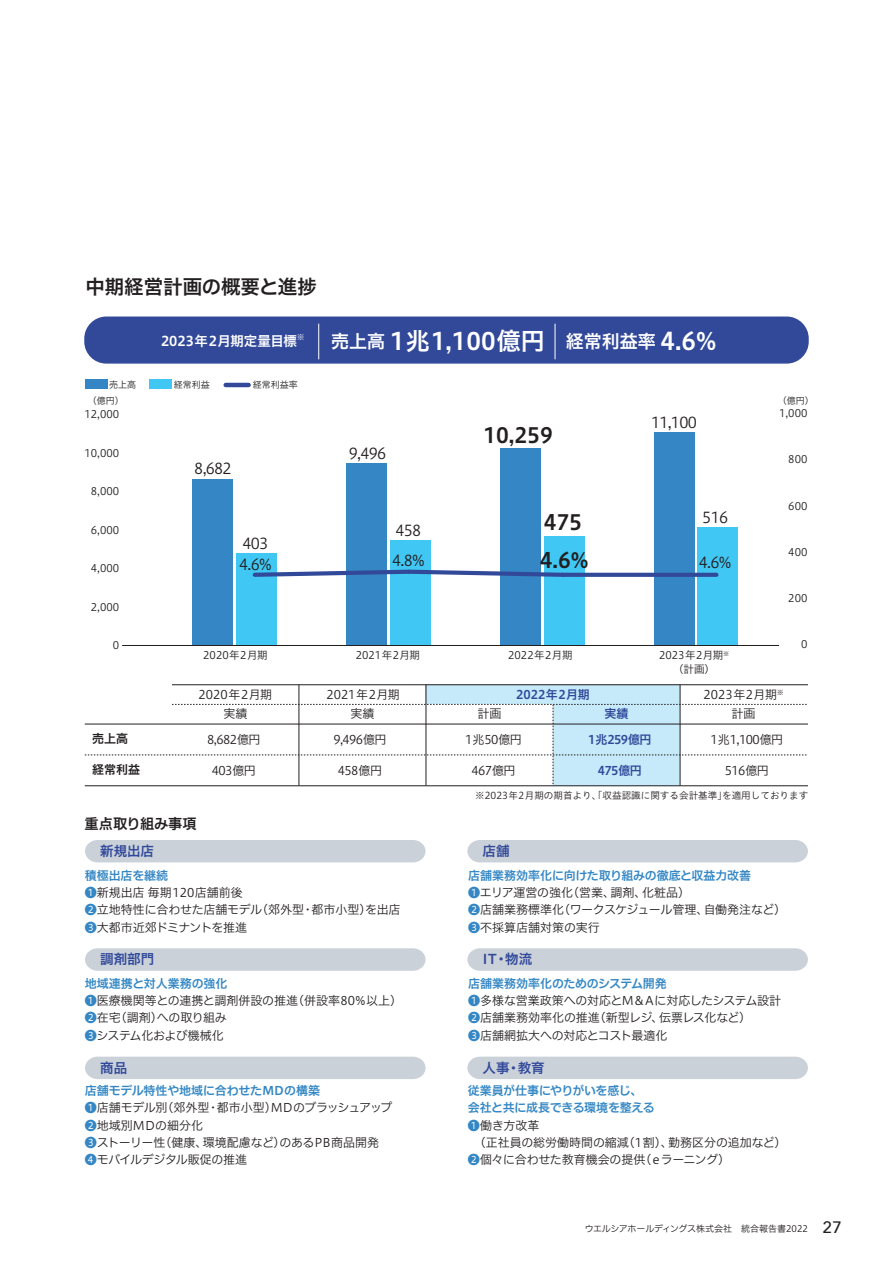
<style>
.page{position:relative;width:893px;height:1263px;background:#fff}
.page>*{position:absolute;margin:0;border:0;box-sizing:border-box;transform-origin:0 0}
.t1{font:21px "Hiragino UD Sans F Std N W6 90 msp RKSJ H";color:#231f20}
.t2{font:19.5px "Hiragino UD Sans F Std N W6 90 msp RKSJ H";color:#231f20}
.t3{font:15px "Hiragino UD Sans F Std N W3 90 msp RKSJ H";letter-spacing:-.05em;color:#231f20}
.t4{font:14.25px "Hiragino UD Sans F Std N W6 90 msp RKSJ H";letter-spacing:-.015em;color:#231f20}
.t5{font:13.5px "Hiragino UD Sans F Std N W6 90 msp RKSJ H";color:#fff}
.t6{font:13.5px "Hiragino UD Sans F Std N W6 90 msp RKSJ H";color:#32499a}
.t7{font:12px/17.2px "Hiragino UD Sans F Std N W3 90 msp RKSJ H";letter-spacing:-.01em;color:#231f20}
.t8{font:12px/17.2px "Hiragino UD Sans F Std N W6 90 msp RKSJ H";letter-spacing:-.02em;color:#3487c4}
.t9{font:12px "Hiragino UD Sans F Std N W6 90 msp RKSJ H";color:#32499a}
.t10{font:12px "Hiragino UD Sans F Std N W6 90 msp RKSJ H";color:#3487c4}
.t11{font:12px "Hiragino UD Sans F Std N W6 90 msp RKSJ H";letter-spacing:-.025em;color:#32499a}
.t12{font:12px "Hiragino UD Sans F Std N W6 90 msp RKSJ H";color:#231f20}
.t13{font:10.5px/13.5px "Hiragino UD Sans F Std N W3 90 msp RKSJ H";color:#231f20;text-align:center}
.t14{font:9.6px "Hiragino UD Sans Std N W3 90 msp RKSJ H";color:#231f20}
.t15{font:9px "Hiragino UD Sans F Std N W3 90 msp RKSJ H";color:#231f20}
.s1{font-size:18px}
.s2{font-size:24px}
.s3{color:#3487c4}
.s4{font-family:"Avenir Next";font-weight:500;font-size:16.5px}
</style>
<div class="page">
<div style="left:193px;top:479px;width:40px;height:166px;background:#3487c4"></div>
<div style="left:347px;top:463px;width:40px;height:182px;background:#3487c4"></div>
<div style="left:501px;top:448px;width:40px;height:197px;background:#3487c4"></div>
<div style="left:654px;top:432px;width:41px;height:213px;background:#3487c4"></div>
<div style="left:236px;top:553px;width:40px;height:92px;background:#40c7f4"></div>
<div style="left:390px;top:540px;width:40px;height:105px;background:#40c7f4"></div>
<div style="left:544px;top:536px;width:40px;height:109px;background:#40c7f4"></div>
<div style="left:698px;top:527px;width:40px;height:118px;background:#40c7f4"></div>
<svg style="left:252px;top:567px;width:315px;height:12px"></svg>
<svg style="left:562px;top:573px;width:154px;height:4px"></svg>
<div style="left:426px;top:685px;width:254px;height:19px;background:#c6eafa"></div>
<hr style="left:172px;top:685px;width:636px;height:1px;background:#231f20">
<hr style="left:85px;top:786px;width:723px;height:1px;background:#231f20">
<hr style="left:680px;top:685px;width:1px;height:101px;background:#231f20">
<svg style="left:85px;top:704px;width:723px;height:82px"></svg>
<hr style="left:426px;top:685px;width:1px;height:101px;background:#231f20">
<hr style="left:299px;top:685px;width:1px;height:101px;background:#231f20">
<div style="left:85px;top:380px;width:23px;height:9px;background:#3487c4"></div>
<div style="left:149px;top:380px;width:23px;height:9px;background:#40c7f4"></div>
<hr style="left:226px;top:383px;width:23px;height:4px;background:#32499a">
<hr style="left:122px;top:645px;width:657px;height:1px;background:#231f20">
<div style="left:85px;top:317px;width:723px;height:46px;background:#32499a;border-radius:21px"></div>
<div style="left:84px;top:317px;width:725px;height:47px;border:2px solid #32499a;border-radius:21px"></div>
<hr style="left:318px;top:324px;width:1px;height:35px;background:#fff">
<hr style="left:555px;top:324px;width:1px;height:35px;background:#fff">
<div style="left:85px;top:840px;width:340px;height:22px;background:#cad1d9"></div>
<svg style="left:85px;top:948px;width:340px;height:23px;background:#cbd2da"></svg>
<div style="left:85px;top:1057px;width:340px;height:22px;background:#cad1d9"></div>
<div style="left:467px;top:840px;width:341px;height:22px;background:#cad1d9"></div>
<svg style="left:467px;top:948px;width:341px;height:23px;background:#ccd2da"></svg>
<div style="left:467px;top:1057px;width:341px;height:22px;background:#cad1d9"></div>
<h2 class="t2" style="left:85px;top:279px;width:233px">中期経営計画の概要と進捗</h2>
<p class="t5" style="left:161px;top:336px;width:557px">2023年2月期定量目標<sup>※</sup>　　<span class="s1">売上高</span> <span class="s2">1兆1,100億円</span> <span class="s1">経常利益率</span> <span class="s2">4.6%</span></p>
<p class="t15" style="left:109px;top:381px;width:28px">売上高</p>
<p class="t15" style="left:174px;top:381px;width:37px">経常利益</p>
<p class="t15" style="left:253px;top:381px;width:46px">経常利益率</p>
<p class="t15" style="left:88px;top:398px;width:37px">（億円）</p>
<p class="t15" style="left:778px;top:398px;width:37px">（億円）</p>
<p class="t13" style="left:84px;top:409px;width:36px">12,000</p>
<p class="t13" style="left:84px;top:448px;width:36px">10,000</p>
<p class="t13" style="left:91px;top:486px;width:30px">8,000</p>
<p class="t13" style="left:91px;top:524px;width:30px">6,000</p>
<p class="t13" style="left:91px;top:563px;width:30px">4,000</p>
<p class="t13" style="left:91px;top:601px;width:30px">2,000</p>
<p class="t13" style="left:113px;top:640px;width:8px">0</p>
<p class="t12" style="left:92px;top:734px;width:37px">売上高</p>
<p class="t12" style="left:92px;top:765px;width:49px">経常利益</p>
<p class="t3" style="left:194px;top:463px;width:39px">8,682</p>
<p class="t3" style="left:349px;top:447px;width:39px">9,496</p>
<h1 class="t1" style="left:483px;top:427px;width:71px">10,259</h1>
<p class="t3" style="left:651px;top:416px;width:47px">11,100</p>
<p class="t3" style="left:242px;top:538px;width:27px">403</p>
<p class="t3" style="left:395px;top:525px;width:27px">458</p>
<h1 class="t1" style="left:544px;top:514px;width:40px">475</h1>
<p class="t3" style="left:702px;top:511px;width:27px">516</p>
<p class="t3" style="left:239px;top:558px;width:34px">4.6%</p>
<p class="t3" style="left:392px;top:555px;width:34px">4.8%</p>
<h1 class="t1" style="left:540px;top:552px;width:50px">4.6%</h1>
<p class="t3" style="left:699px;top:557px;width:34px">4.6%</p>
<p class="t13" style="left:203px;top:650px;width:66px">2020年2月期</p>
<p class="t13" style="left:356px;top:650px;width:66px">2021年2月期</p>
<p class="t13" style="left:508px;top:650px;width:66px">2022年2月期</p>
<p class="t13" style="left:659px;top:650px;width:72px">2023年2月期<sup>※</sup>（計画）</p>
<p class="t13" style="left:779px;top:408px;width:30px">1,000</p>
<p class="t13" style="left:788px;top:454px;width:21px">800</p>
<p class="t13" style="left:788px;top:500px;width:21px">600</p>
<p class="t13" style="left:788px;top:546px;width:21px">400</p>
<p class="t13" style="left:788px;top:592px;width:21px">200</p>
<p class="t13" style="left:801px;top:639px;width:8px">0</p>
<p class="t7" style="left:199px;top:687px;width:75px;line-height:18.8px;text-align:center">2020年2月期実績</p>
<p class="t7" style="left:207px;top:733px;width:55px">8,682億円</p>
<p class="t7" style="left:212px;top:764px;width:46px">403億円</p>
<p class="t7" style="left:326px;top:688px;width:75px">2021年2月期</p>
<p class="t9" style="left:516px;top:690px;width:75px">2022年2月期</p>
<p class="t7" style="left:703px;top:688px;width:82px">2023年2月期<sup>※</sup></p>
<p class="t7" style="left:350px;top:707px;width:25px">実績</p>
<p class="t7" style="left:477px;top:707px;width:25px">計画</p>
<p class="t9" style="left:604px;top:709px;width:25px">実績</p>
<p class="t7" style="left:731px;top:707px;width:25px">計画</p>
<p class="t7" style="left:333px;top:733px;width:55px">9,496億円</p>
<p class="t7" style="left:338px;top:764px;width:46px">458億円</p>
<p class="t7" style="left:465px;top:733px;width:58px">1兆50億円</p>
<p class="t7" style="left:471px;top:764px;width:46px">467億円</p>
<p class="t11" style="left:588px;top:735px;width:65px">1兆259億円</p>
<p class="t9" style="left:598px;top:766px;width:46px">475億円</p>
<p class="t7" style="left:711px;top:733px;width:74px">1兆1,100億円</p>
<p class="t7" style="left:725px;top:764px;width:46px">516億円</p>
<p class="t14" style="left:475px;top:792px;width:335px">※2023年2月期の期首より、「収益認識に関する会計基準」を適用しております</p>
<p class="t4" style="left:85px;top:818px;width:114px">重点取り組み事項</p>
<p class="t6" style="left:100px;top:846px;width:55px">新規出店</p>
<p class="t8" style="left:85px;top:868px;width:85px">積極出店を継続</p>
<p class="t7" style="left:85px;top:886px;width:317px"><span class="s3">❶</span>新規出店 毎期120店舗前後<br><span class="s3">❷</span>立地特性に合わせた店舗モデル（郊外型・都市小型）を出店<br><span class="s3">❸</span>大都市近郊ドミナントを推進</p>
<p class="t6" style="left:100px;top:954px;width:55px">調剤部門</p>
<p class="t10" style="left:85px;top:979px;width:144px">地域連携と対人業務の強化</p>
<p class="t7" style="left:85px;top:994px;width:319px"><span class="s3">❶</span>医療機関等との連携と調剤併設の推進（併設率80％以上）<br><span class="s3">❷</span>在宅（調剤）への取り組み<br><span class="s3">❸</span>システム化および機械化</p>
<p class="t6" style="left:100px;top:1063px;width:28px">商品</p>
<p class="t8" style="left:85px;top:1084px;width:236px">店舗モデル特性や地域に合わせたMDの構築</p>
<p class="t7" style="left:85px;top:1101px;width:309px"><span class="s3">❶</span>店舗モデル別（郊外型・都市小型）ＭＤのブラッシュアップ<br><span class="s3">❷</span>地域別ＭＤの細分化<br><span class="s3">❸</span>ストーリー性（健康、環境配慮など）のあるPB商品開発<br><span class="s3">❹</span>モバイルデジタル販促の推進</p>
<p class="t6" style="left:483px;top:846px;width:28px">店舗</p>
<p class="t8" style="left:468px;top:868px;width:284px">店舗業務効率化に向けた取り組みの徹底と収益力改善</p>
<p class="t7" style="left:468px;top:886px;width:319px"><span class="s3">❶</span>エリア運営の強化（営業、調剤、化粧品）<br><span class="s3">❷</span>店舗業務標準化（ワークスケジュール管理、自働発注など）<br><span class="s3">❸</span>不採算店舗対策の実行</p>
<p class="t6" style="left:483px;top:954px;width:51px">IT・物流</p>
<p class="t8" style="left:468px;top:976px;width:200px">店舗業務効率化のためのシステム開発</p>
<p class="t7" style="left:468px;top:994px;width:315px"><span class="s3">❶</span>多様な営業政策への対応とＭ＆Ａに対応したシステム設計<br><span class="s3">❷</span>店舗業務効率化の推進（新型レジ、伝票レス化など）<br><span class="s3">❸</span>店舗網拡大への対応とコスト最適化</p>
<p class="t6" style="left:483px;top:1063px;width:64px">人事・教育</p>
<p class="t8" style="left:468px;top:1084px;width:188px">従業員が仕事にやりがいを感じ、会社と共に成長できる環境を整える</p>
<p class="t7" style="left:468px;top:1118px;width:320px"><span class="s3">❶</span>働き方改革<br>　（正社員の総労働時間の縮減（1割）、勤務区分の追加など）<br><span class="s3">❷</span>個々に合わせた教育機会の提供（ｅラーニング）</p>
<p class="t15" style="left:585px;top:1226px;width:259px">ウエルシアホールディングス株式会社　統合報告書2022 <span class="s4">27</span></p>
</div>
